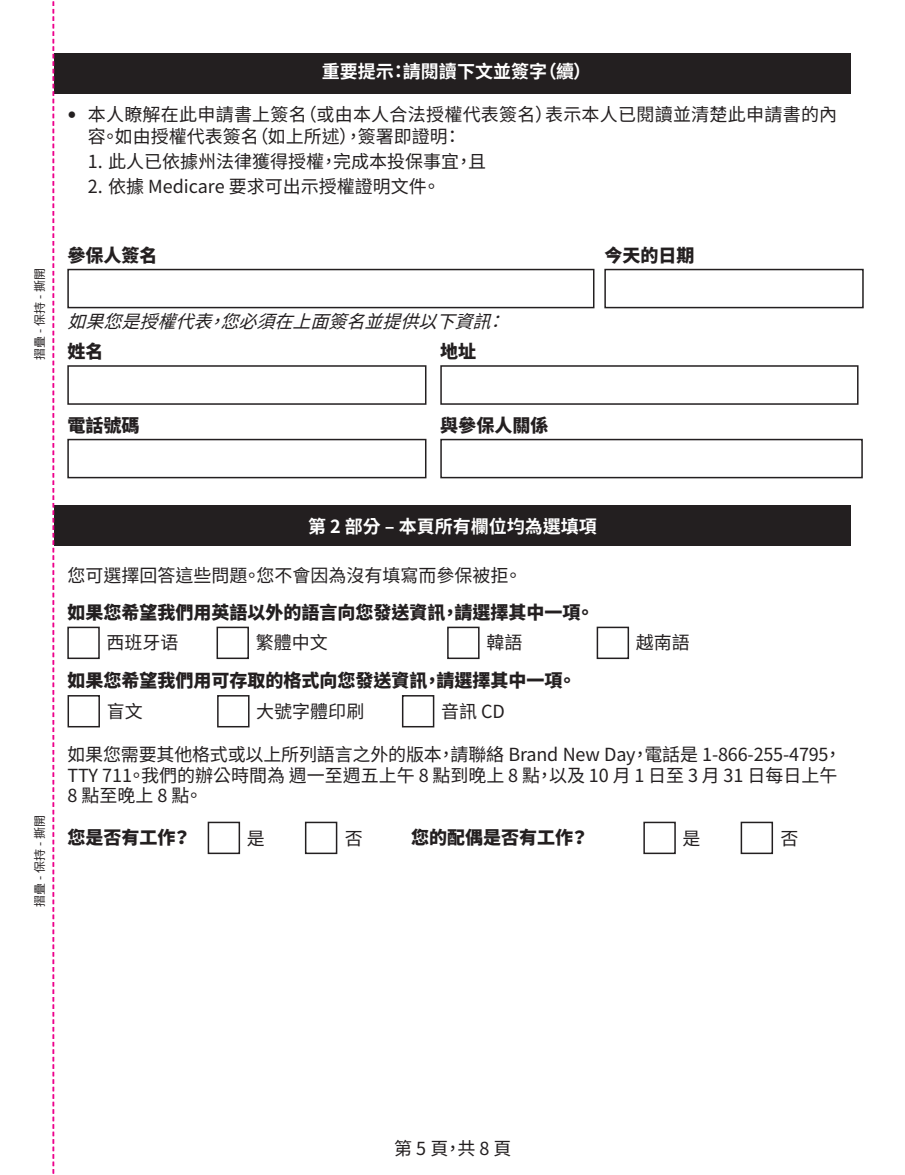
<style>
.page{position:relative;width:905px;height:1175px;background:#fff}
.page>*{position:absolute;margin:0;border:0;box-sizing:border-box;transform-origin:0 0}
.t1{font:18px/21.6px "Noto Sans CJ Ktc";color:#231f20}
.t2{font:900 18px/36.5px "Noto Sans CJ Ktc";color:#231f20}
.t3{font:700 18px "Noto Sans CJ Ktc";color:#fff}
.t4{font:italic 18px "Noto Sans CJ Ktc";color:#231f20}
.t5{font:12px "Noto Sans CJ Ktc";color:#231f20}
.s1{font-family:"Avenir Next"}
.s2{font-weight:400}
</style>
<div class="page">
<div style="left:54px;top:53px;width:796px;height:40px;background:#231f20"></div>
<div style="left:67px;top:269px;width:527px;height:39px;border:2px solid #231f20"></div>
<div style="left:67px;top:365px;width:359px;height:40px;border:2px solid #231f20"></div>
<div style="left:67px;top:439px;width:359px;height:39px;border:2px solid #231f20"></div>
<div style="left:440px;top:439px;width:422px;height:39px;border:2px solid #231f20"></div>
<div style="left:604px;top:269px;width:259px;height:39px;border:2px solid #231f20"></div>
<div style="left:440px;top:365px;width:418px;height:40px;border:2px solid #231f20"></div>
<div style="left:54px;top:505px;width:796px;height:41px;background:#231f20"></div>
<div style="left:67px;top:626px;width:33px;height:33px;border:2px solid #231f20"></div>
<div style="left:216px;top:626px;width:33px;height:33px;border:2px solid #231f20"></div>
<div style="left:447px;top:626px;width:32px;height:33px;border:2px solid #231f20"></div>
<div style="left:596px;top:626px;width:33px;height:33px;border:2px solid #231f20"></div>
<div style="left:402px;top:695px;width:32px;height:32px;border:2px solid #231f20"></div>
<div style="left:217px;top:695px;width:32px;height:32px;border:2px solid #231f20"></div>
<div style="left:68px;top:695px;width:32px;height:32px;border:2px solid #231f20"></div>
<div style="left:208px;top:821px;width:32px;height:33px;border:2px solid #231f20"></div>
<div style="left:643px;top:821px;width:32px;height:33px;border:2px solid #231f20"></div>
<div style="left:305px;top:821px;width:32px;height:33px;border:2px solid #231f20"></div>
<div style="left:740px;top:821px;width:33px;height:33px;border:2px solid #231f20"></div>
<svg style="left:53px;top:1px;width:1px;height:1173px"></svg>
<p class="t5" style="left:33px;top:359px;width:93px;rotate:-90deg">摺疊 - 保持 - 撕開</p>
<p class="t3" style="left:322px;top:61px;width:271px">重要提示：請閱讀下文並簽字（續）</p>
<p class="t1" style="left:88px;top:104px;width:751px;text-indent:-20px"><span class="s1">•</span> 本人瞭解在此申請書上簽名（或由本人合法授權代表簽名）表示本人已閱讀並清楚此申請書的內容。如由授權代表簽名（如上所述），簽署即證明：</p>
<p class="t1" style="left:88px;top:151px;width:400px">1. 此人已依據州法律獲得授權，完成本投保事宜，且</p>
<p class="t1" style="left:88px;top:176px;width:354px">2. 依據 Medicare 要求可出示授權證明文件。</p>
<p class="t2" style="left:67px;top:237px;width:91px">參保人簽名</p>
<p class="t4" style="left:67px;top:311px;width:452px">如果您是授權代表，您必須在上面簽名並提供以下資訊：</p>
<p class="t2" style="left:67px;top:334px;width:37px">姓名</p>
<p class="t2" style="left:440px;top:334px;width:37px">地址</p>
<p class="t2" style="left:67px;top:407px;width:73px">電話號碼</p>
<p class="t2" style="left:440px;top:407px;width:109px">與參保人關係</p>
<p class="t2" style="left:604px;top:237px;width:91px">今天的日期</p>
<p class="t5" style="left:33px;top:906px;width:93px;rotate:-90deg">摺疊 - 保持 - 撕開</p>
<p class="t3" style="left:308px;top:516px;width:290px">第 2 部分 ‒ 本頁所有欄位均為選填項</p>
<p class="t2" style="left:67px;top:557px;width:528px"><span class="s2">您可選擇回答這些問題。您不會因為沒有填寫而參保被拒。<br></span>如果您希望我們用英語以外的語言向您發送資訊，請選擇其中一項。</p>
<p class="t1" style="left:106px;top:632px;width:73px">西班牙语</p>
<p class="t1" style="left:256px;top:632px;width:73px">繁體中文</p>
<p class="t1" style="left:486px;top:632px;width:37px">韓語</p>
<p class="t1" style="left:635px;top:632px;width:55px">越南語</p>
<p class="t2" style="left:67px;top:662px;width:510px">如果您希望我們用可存取的格式向您發送資訊，請選擇其中一項。</p>
<p class="t1" style="left:107px;top:701px;width:37px">盲文</p>
<p class="t1" style="left:256px;top:701px;width:109px">大號字體印刷</p>
<p class="t1" style="left:441px;top:701px;width:65px">音訊 CD</p>
<p class="t1" style="left:67px;top:743px;width:776px">如果您需要其他格式或以上所列語言之外的版本，請聯絡 Brand New Day，電話是 1-866-255-4795，<br>TTY 711。我們的辦公時間為 週一至週五上午 8 點到晚上 8 點，以及 10 月 1 日至 3 月 31 日每日上午</p>
<p class="t1" style="left:67px;top:784px;width:137px">8 點至晚上 8 點。</p>
<p class="t2" style="left:68px;top:819px;width:125px">您是否有工作？</p>
<p class="t1" style="left:247px;top:827px;width:19px">是</p>
<p class="t1" style="left:345px;top:827px;width:19px">否</p>
<p class="t2" style="left:411px;top:819px;width:179px">您的配偶是否有工作？</p>
<p class="t1" style="left:682px;top:827px;width:19px">是</p>
<p class="t1" style="left:780px;top:827px;width:19px">否</p>
<p class="t1" style="left:394px;top:1137px;width:119px">第 5 頁，共 8 頁</p>
</div>
